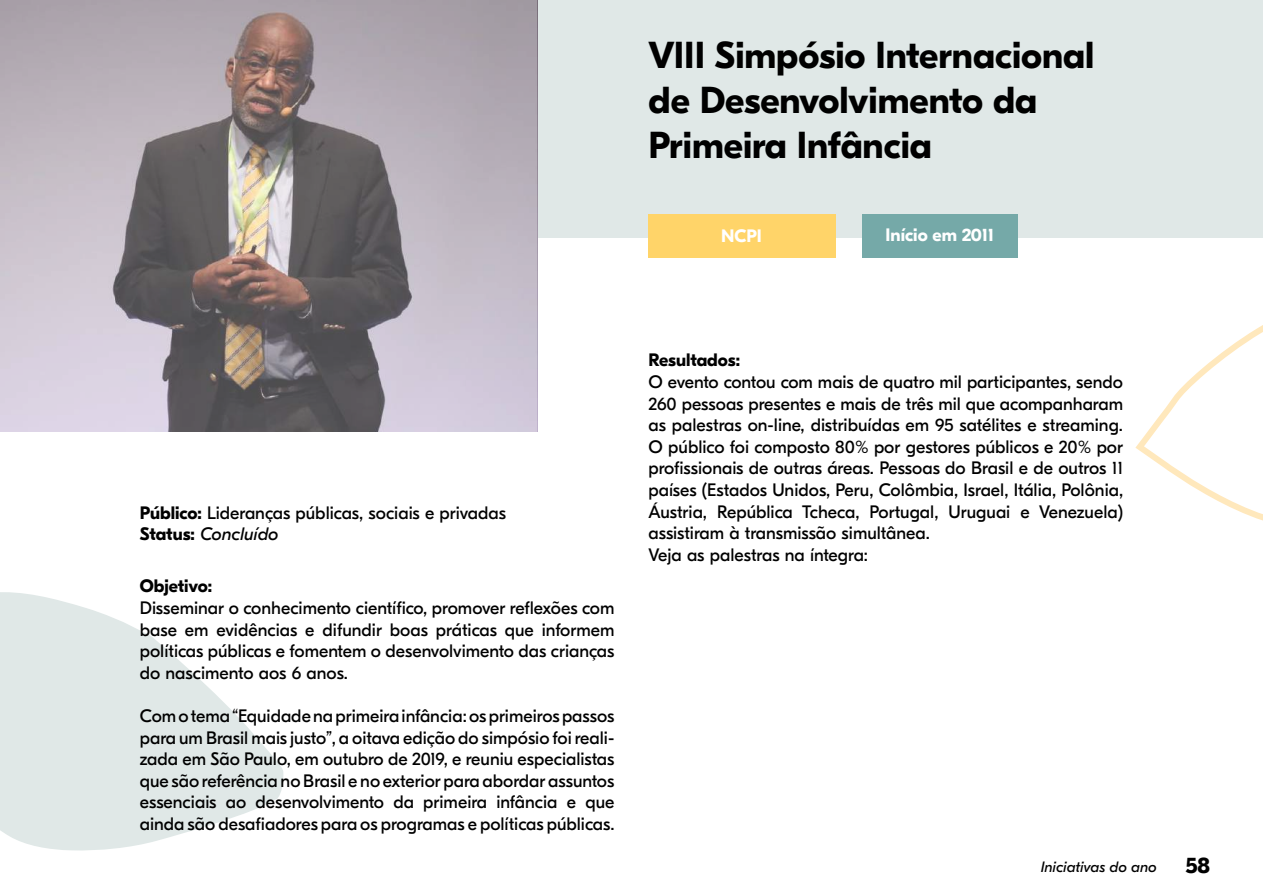
<style>
.page{position:relative;width:1263px;height:893px;background:#fff}
.page>*{position:absolute;margin:0;border:0;box-sizing:border-box;transform-origin:0 0}
.t1{font:700 37.5px/45px "GT Eesti Display";color:#000}
.t2{font:700 22.5px "GT Eesti Display";color:#000}
.t3{font:18px/21.6px "GT Eesti Display";color:#000}
.t4{font:700 18px "GT Eesti Display";color:#fff}
.t5{font:700 18px "GT Eesti Display";color:#000}
.t6{font:italic 15px "GT Eesti Display";color:#000}
.s1{font-weight:700}
.s2{font-style:italic}
</style>
<div class="page">
<svg style="left:0;top:592px;width:284px;height:259px;fill:#e0e8e7"></svg>
<div style="left:0;top:0;width:1263px;height:237px;background:#e0e8e7"></div>
<svg style="left:1135px;top:325px;width:128px;height:196px"></svg>
<div style="left:862px;top:214px;width:156px;height:44px;background:#75a9a8"></div>
<svg style="left:0;top:0;width:537px;height:432px;background:#a49ca2"></svg>
<div style="left:648px;top:214px;width:186px;height:44px;background:#ffd469"></div>
<h1 class="t1" style="left:648px;top:33px;width:447px">VIII Simpósio Internacional de Desenvolvimento da<br>Primeira Infância</h1>
<p class="t4" style="left:722px;top:223px;width:42px">NCPI</p>
<p class="t4" style="left:886px;top:225px;width:110px">Início em 2011</p>
<p class="t4" style="left:721px;top:226px;width:42px">NCPI</p>
<p class="t3" style="left:140px;top:502px;width:368px"><span class="s1">Público:</span> Lideranças públicas, sociais e privadas<br><span class="s1">Status:</span> <span class="s2">Concluído</span></p>
<p class="t5" style="left:140px;top:576px;width:74px">Objetivo:</p>
<p class="t3" style="left:140px;top:597px;width:476px;text-align:justify">Disseminar o conhecimento científico, promover reflexões com base em evidências e difundir boas práticas que informem políticas públicas e fomentem o desenvolvimento das crianças do nascimento aos 6 anos.</p>
<p class="t3" style="left:140px;top:705px;width:476px;text-align:justify">Com o tema “Equidade na primeira infância: os primeiros passos para um Brasil mais justo”, a oitava edição do simpósio foi reali&shy;zada em São Paulo, em outubro de 2019, e reuniu especialistas que são referência no Brasil e no exterior para abordar assuntos essenciais ao desenvolvimento da primeira infância e que ainda são desafiadores para os programas e políticas públicas.</p>
<p class="t5" style="left:648px;top:350px;width:93px">Resultados:</p>
<p class="t3" style="left:648px;top:372px;width:476px">O evento contou com mais de quatro mil participantes, sendo 260 pessoas presentes e mais de três mil que acompanharam as palestras on-line, distribuídas em 95 satélites e streaming.<br>O público foi composto 80% por gestores públicos e 20% por profissionais de outras áreas. Pessoas do Brasil e de outros 11 países (Estados Unidos, Peru, Colômbia, Israel, Itália, Polônia, Áustria, República Tcheca, Portugal, Uruguai e Venezuela) assistiram à transmissão simultânea.<br>Veja as palestras na íntegra:</p>
<p class="t6" style="left:1041px;top:859px;width:117px">Iniciativas do ano</p>
<p class="t2" style="left:1185px;top:853px;width:27px">58</p>
</div>
